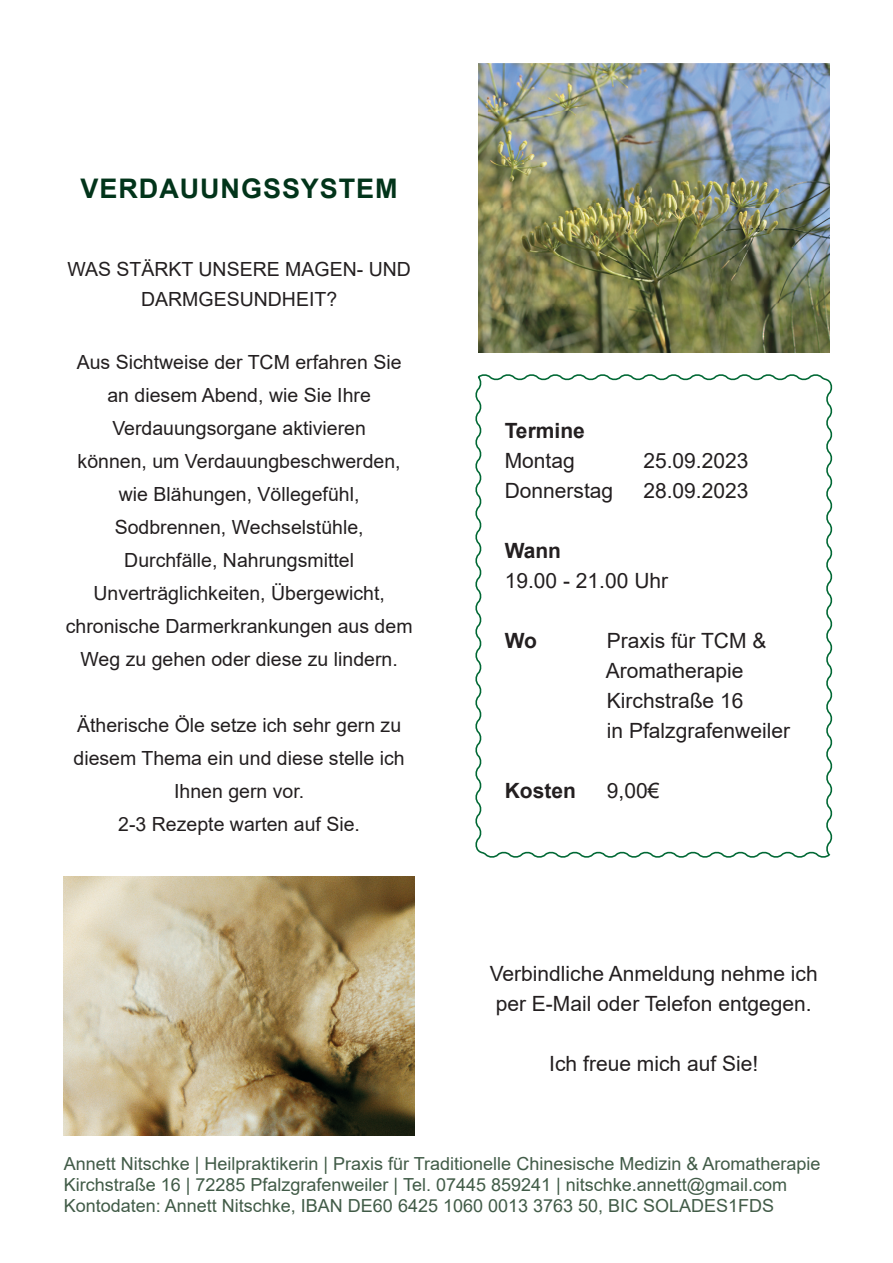
<style>
.page{position:relative;width:893px;height:1263px;background:#fff}
.page>*{position:absolute;margin:0;border:0;box-sizing:border-box;transform-origin:0 0}
.t1{font:700 27px "Arial";letter-spacing:.035em;color:#02341a}
.t2{font:21px/30px "Arial";color:#231f20}
.t3{font:700 21px "Arial";color:#231f20}
.t4{font:19.5px/33px "Arial";color:#231f20;text-align:center}
.t5{font:18px/21px "Arial";color:#415b47}
</style>
<div class="page">
<svg style="left:475px;top:374px;width:358px;height:484px"></svg>
<img style="left:64px;top:876px;width:351px;height:259px">
<img style="left:478px;top:64px;width:351px;height:289px">
<h1 class="t1" style="left:81px;top:170px;width:319px">VERDAUUNGSSYSTEM</h1>
<p class="t4" style="left:67px;top:254px;width:345px;line-height:30px">WAS STÄRKT UNSERE MAGEN- UND<br>DARMGESUNDHEIT?</p>
<p class="t4" style="left:66px;top:346px;width:348px">Aus Sichtweise der TCM erfahren Sie an diesem Abend, wie Sie Ihre<br>Verdauungsorgane aktivieren<br>können, um Verdauungbeschwerden, wie Blähungen, Völlegefühl,<br>Sodbrennen, Wechselstühle,<br>Durchfälle, Nahrungsmittel<br>Unverträglichkeiten, Übergewicht, chronische Darmerkrankungen aus dem<br>Weg zu gehen oder diese zu lindern.</p>
<p class="t4" style="left:73px;top:709px;width:333px">Ätherische Öle setze ich sehr gern zu diesem Thema ein und diese stelle ich<br>Ihnen gern vor.<br>2-3 Rezepte warten auf Sie.</p>
<p class="t3" style="left:505px;top:416px;width:82px">Termine</p>
<p class="t2" style="left:505px;top:446px;width:72px">Montag</p>
<p class="t2" style="left:643px;top:446px;width:107px">25.09.2023</p>
<p class="t2" style="left:505px;top:476px;width:110px">Donnerstag</p>
<p class="t2" style="left:643px;top:476px;width:107px">28.09.2023</p>
<p class="t3" style="left:505px;top:536px;width:58px">Wann</p>
<p class="t2" style="left:505px;top:566px;width:165px">19.00 - 21.00 Uhr</p>
<p class="t3" style="left:505px;top:626px;width:34px">Wo</p>
<p class="t2" style="left:606px;top:626px;width:186px">Praxis für TCM &amp;<br>Aromatherapie<br>Kirchstraße 16<br>in Pfalzgrafenweiler</p>
<p class="t3" style="left:505px;top:776px;width:73px">Kosten</p>
<p class="t2" style="left:607px;top:776px;width:54px">9,00€</p>
<p class="t2" style="left:490px;top:959px;width:330px">Verbindliche Anmeldung nehme ich per E-Mail oder Telefon entgegen.</p>
<p class="t2" style="left:549px;top:1049px;width:210px">Ich freue mich auf Sie!</p>
<p class="t5" style="left:64px;top:1153px;width:758px">Annett Nitschke | Heilpraktikerin | Praxis für Traditionelle Chinesische Medizin &amp; Aromatherapie<br>Kirchstraße 16 | 72285 Pfalzgrafenweiler | Tel. 07445 859241 | nitschke.annett@gmail.com<br>Kontodaten: Annett Nitschke, IBAN DE60 6425 1060 0013 3763 50, BIC SOLADES1FDS</p>
</div>
